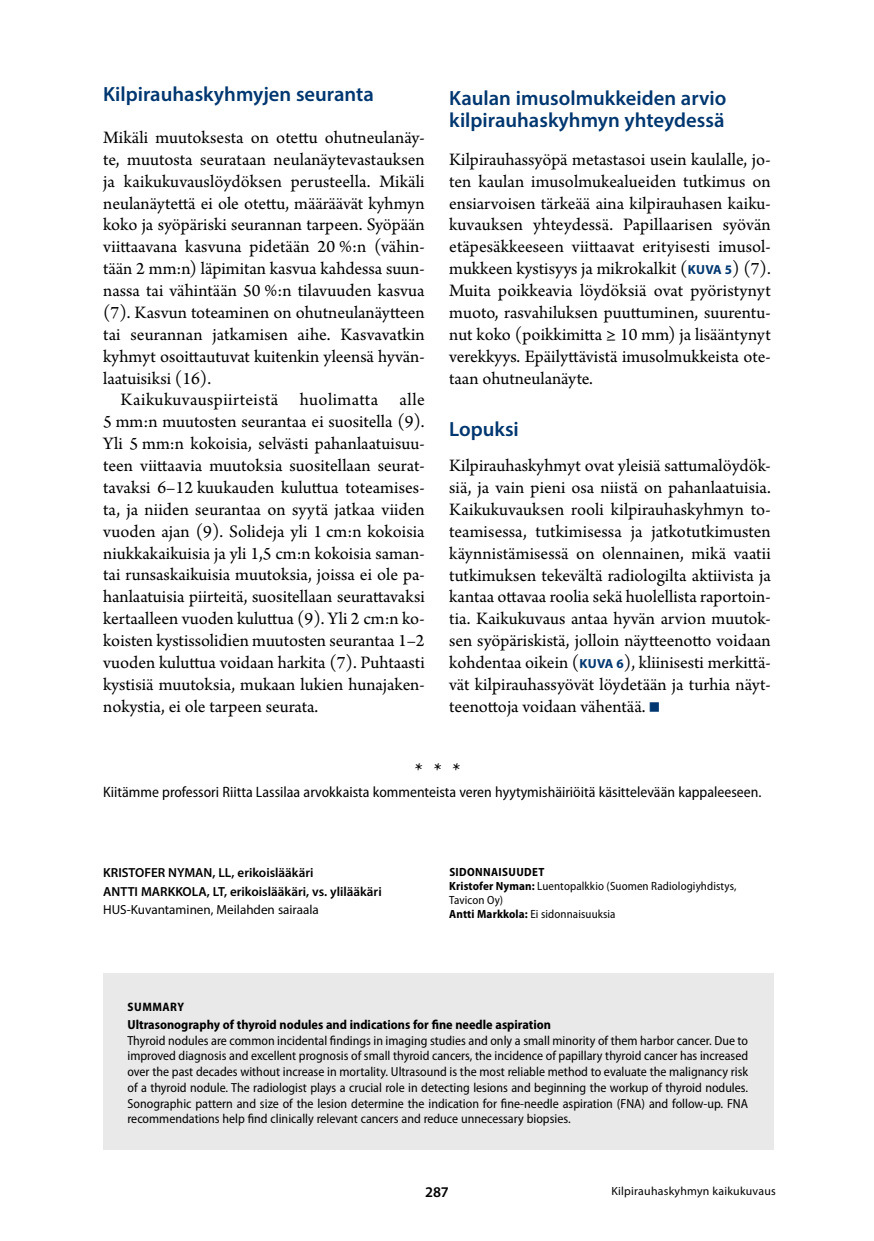
<style>
.page{position:relative;width:874px;height:1241px;background:#fff}
.page>*{position:absolute;margin:0;border:0;box-sizing:border-box;transform-origin:0 0}
.t1{font:42px "Arno Pro";color:#003770}
.t2{font:21.88px "Arno Pro";color:#000}
.t3{font:600 20.65px/21.9px "Myriad Pro";color:#003770}
.t4{font:18.38px/21.9px "Arno Pro";letter-spacing:-.005em;color:#000;text-align:justify}
.t5{font:semi-condensed 15.05px "Myriad Pro";color:#000}
.t6{font:600 14.88px "Myriad Pro";color:#000}
.t7{font:semi-condensed 13.12px/15.8px "Myriad Pro";color:#000;text-align:justify}
.t8{font:600 13.12px/18.2px "Myriad Pro";color:#000}
.t9{font:700 semi-condensed 13.12px "Myriad Pro";color:#000}
.t10{font:13.12px "Myriad Pro";color:#000}
.t11{font:700 semi-condensed 12.25px "Myriad Pro";letter-spacing:.04em;color:#000}
.t12{font:semi-condensed 11.9px/14px "Myriad Pro";letter-spacing:.01em;color:#000}
.t13{font:11.9px "Myriad Pro";letter-spacing:.02em;color:#000}
.s1{font-family:"Myriad Pro";font-weight:700;font-size:13.12px;color:#003770}
.s2{font-weight:700}
</style>
<div class="page">
<div style="left:103px;top:972px;width:670px;height:177px;background:#e9e9e9"></div>
<p class="t3" style="left:103px;top:83px;width:272px">Kilpirauhaskyhmyjen seuranta</p>
<p class="t4" style="left:103px;top:127px;width:323px">Mikäli muutoksesta on otettu ohutneulanäy&shy;te, muutosta seurataan neulanäytevastauksen ja kaikukuvauslöydöksen perusteella. Mikäli neulanäytettä ei ole otettu, määräävät kyhmyn koko ja syöpäriski seurannan tarpeen. Syöpään viittaavana kasvuna pidetään 20 %:n (vähin&shy;tään 2 mm:n) läpimitan kasvua kahdessa suun&shy;nassa tai vähintään 50 %:n tilavuuden kasvua (7). Kasvun toteaminen on ohutneulanäytteen tai seurannan jatkamisen aihe. Kasvavatkin kyhmyt osoittautuvat kuitenkin yleensä hyvän&shy;laatuisiksi (16).</p>
<p class="t4" style="left:103px;top:390px;width:323px;text-indent:17px">Kaikukuvauspiirteistä huolimatta alle 5 mm:n muutosten seurantaa ei suositella (9).<br>Yli 5 mm:n kokoisia, selvästi pahanlaatuisuu&shy;teen viittaavia muutoksia suositellaan seurat&shy;tavaksi 6–12 kuukauden kuluttua toteamises&shy;ta, ja niiden seurantaa on syytä jatkaa viiden vuoden ajan (9). Solideja yli 1 cm:n kokoisia niukkakaikuisia ja yli 1,5 cm:n kokoisia saman&shy;tai runsaskaikuisia muutoksia, joissa ei ole pa&shy;hanlaatuisia piirteitä, suositellaan seurattavaksi kertaalleen vuoden kuluttua (9). Yli 2 cm:n ko&shy;koisten kystissolidien muutosten seurantaa 1–2 vuoden kuluttua voidaan harkita (7). Puhtaasti kystisiä muutoksia, mukaan lukien hunajaken&shy;nokystia, ei ole tarpeen seurata.</p>
<p class="t3" style="left:449px;top:87px;width:278px">Kaulan imusolmukkeiden arvio kilpirauhaskyhmyn yhteydessä</p>
<p class="t4" style="left:449px;top:149px;width:323px">Kilpirauhassyöpä metastasoi usein kaulalle, jo&shy;ten kaulan imusolmukealueiden tutkimus on ensiarvoisen tärkeää aina kilpirauhasen kaiku&shy;kuvauksen yhteydessä. Papillaarisen syövän etäpesäkkeeseen viittaavat erityisesti imusol&shy;mukkeen kystisyys ja mikrokalkit (<span class="s1">KUVA 5</span>) (7).<br>Muita poikkeavia löydöksiä ovat pyöristynyt muoto, rasvahiluksen puuttuminen, suurentu&shy;nut koko (poikkimitta ≥ 10 mm) ja lisääntynyt verekkyys. Epäilyttävistä imusolmukkeista ote&shy;taan ohutneulanäyte.</p>
<p class="t3" style="left:449px;top:417px;width:71px">Lopuksi</p>
<p class="t4" style="left:449px;top:455px;width:323px">Kilpirauhaskyhmyt ovat yleisiä sattumalöydök&shy;siä, ja vain pieni osa niistä on pahanlaatuisia.<br>Kaikukuvauksen rooli kilpirauhaskyhmyn to&shy;teamisessa, tutkimisessa ja jatkotutkimusten käynnistämisessä on olennainen, mikä vaatii tutkimuksen tekevältä radiologilta aktiivista ja kantaa ottavaa roolia sekä huolellista raportoin&shy;tia. Kaikukuvaus antaa hyvän arvion muutok&shy;sen syöpäriskistä, jolloin näytteenotto voidaan kohdentaa oikein (<span class="s1">KUVA 6</span>), kliinisesti merkittä&shy;vät kilpirauhassyövät löydetään ja turhia näyt&shy;teenottoja voidaan vähentää.</p>
<h1 class="t1" style="left:647px;top:680px;width:15px">■</h1>
<p class="t2" style="left:414px;top:758px;width:47px">***</p>
<p class="t5" style="left:103px;top:782px;width:659px">Kiitämme professori Riitta Lassilaa arvokkaista kommenteista veren hyytymishäiriöitä käsittelevään kappaleeseen.</p>
<p class="t8" style="left:103px;top:863px;width:280px">KRISTOFER NYMAN, LL, erikoislääkäri<br>ANTTI MARKKOLA, LT, erikoislääkäri, vs. ylilääkäri</p>
<p class="t10" style="left:103px;top:901px;width:217px">HUS-Kuvantaminen, Meilahden sairaala</p>
<p class="t12" style="left:449px;top:865px;width:288px"><span class="s2">SIDONNAISUUDET<br>Kristofer Nyman:</span> Luentopalkkio (Suomen Radiologiyhdistys,<br>Tavicon Oy)<br><span class="s2">Antti Markkola:</span> Ei sidonnaisuuksia</p>
<p class="t11" style="left:127px;top:998px;width:58px">SUMMARY</p>
<p class="t9" style="left:127px;top:1015px;width:425px">Ultrasonography of thyroid nodules and indications for fine needle aspiration</p>
<p class="t7" style="left:127px;top:1031px;width:622px">Thyroid nodules are common incidental findings in imaging studies and only a small minority of them harbor cancer. Due to improved diagnosis and excellent prognosis of small thyroid cancers, the incidence of papillary thyroid cancer has increased over the past decades without increase in mortality. Ultrasound is the most reliable method to evaluate the malignancy risk of a thyroid nodule. The radiologist plays a crucial role in detecting lesions and beginning the workup of thyroid nodules.<br>Sonographic pattern and size of the lesion determine the indication for fine-needle aspiration (FNA) and follow-up. FNA recommendations help find clinically relevant cancers and reduce unnecessary biopsies.</p>
<p class="t6" style="left:425px;top:1182px;width:25px">287</p>
<p class="t13" style="left:611px;top:1183px;width:166px">Kilpirauhaskyhmyn kaikukuvaus</p>
</div>
